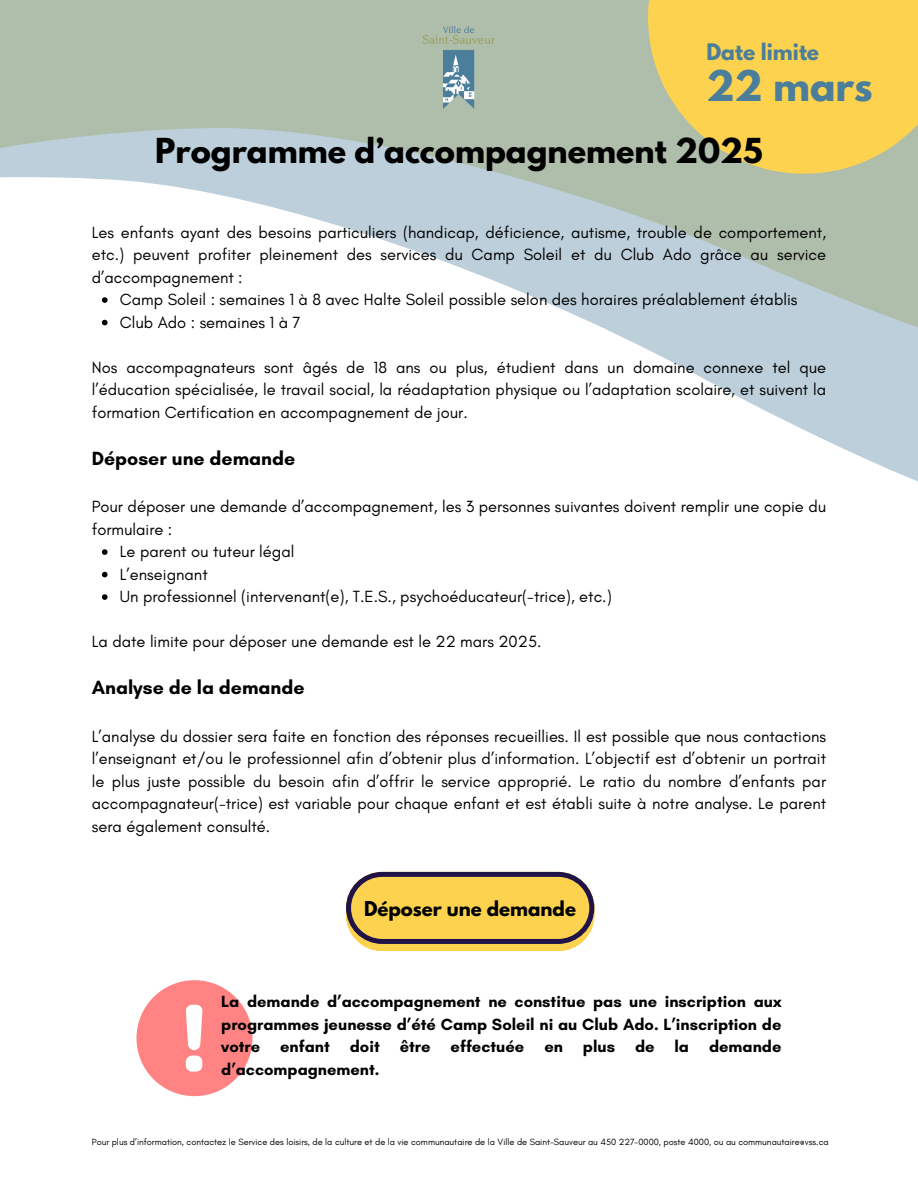
<style>
.page{position:relative;width:918px;height:1188px;background:#fff}
.page>*{position:absolute;margin:0;border:0;box-sizing:border-box;transform-origin:0 0}
.t1{font:700 37.5px "League Spartan";color:#4b7e9b}
.t2{font:700 30.45px "League Spartan";color:#000}
.t3{font:700 20.25px "League Spartan";color:#4b7e9b}
.t4{font:700 19.5px "Glacial Indifference";color:#000}
.t5{font:700 18.15px "League Spartan";color:#000}
.t6{font:16.5px/22.5px "Glacial Indifference";color:#000;text-align:justify}
.t7{font:700 16.5px/22.5px "Glacial Indifference";color:#000;text-align:justify}
.t8{font:9.15px "Glacial Indifference";color:#000}
</style>
<div class="page">
<svg style="left:0;top:0;width:918px;height:482px"></svg>
<img style="left:424px;top:26px;width:70px;height:82px">
<svg style="left:102px;top:297px;width:6px;height:6px"></svg>
<svg style="left:102px;top:320px;width:6px;height:5px"></svg>
<svg style="left:102px;top:549px;width:6px;height:6px"></svg>
<svg style="left:102px;top:572px;width:6px;height:5px"></svg>
<svg style="left:102px;top:594px;width:6px;height:6px"></svg>
<div style="left:137px;top:980px;width:115px;height:116px;background:#ff8383;border-radius:50%"></div>
<svg style="left:186px;top:1056px;width:16px;height:16px"></svg>
<svg style="left:186px;top:1005px;width:17px;height:45px"></svg>
<svg style="left:346px;top:872px;width:248px;height:79px;background:#d0af5a"></svg>
<div style="left:402px;top:880px;width:125px;height:43px;background:#fcd24f"></div>
<div style="left:648px;top:0;width:270px;height:174px;background:#fcd24f"></div>
<h5 class="t3" style="left:706px;top:42px;width:114px">Date limite</h5>
<h3 class="t1" style="left:706px;top:67px;width:168px">22 mars</h3>
<p class="t2" style="left:155px;top:136px;width:609px">Programme d’accompagnement 2025</p>
<p class="t6" style="left:92px;top:221px;width:736px">Les enfants ayant des besoins particuliers (handicap, déficience, autisme, trouble de comportement, etc.) peuvent profiter pleinement des services du Camp Soleil et du Club Ado grâce au service d’accompagnement :</p>
<p class="t6" style="left:120px;top:288px;width:679px">Camp Soleil : semaines 1 à 8 avec Halte Soleil possible selon des horaires préalablement établis</p>
<h3 class="t6" style="left:120px;top:311px;width:182px">Club Ado : semaines 1 à 7</h3>
<h1 class="t6" style="left:92px;top:356px;width:736px">Nos accompagnateurs sont âgés de 18 ans ou plus, étudient dans un domaine connexe tel que l’éducation spécialisée, le travail social, la réadaptation physique ou l’adaptation scolaire, et suivent la formation Certification en accompagnement de jour.</h1>
<p class="t4" style="left:92px;top:446px;width:205px">Déposer une demande</p>
<h2 class="t6" style="left:92px;top:495px;width:736px">Pour déposer une demande d’accompagnement, les 3 personnes suivantes doivent remplir une copie du formulaire :</h2>
<p class="t6" style="left:120px;top:540px;width:176px">Le parent ou tuteur légal</p>
<p class="t6" style="left:120px;top:563px;width:89px">L’enseignant</p>
<p class="t6" style="left:120px;top:585px;width:493px">Un professionnel (intervenant(e), T.E.S., psychoéducateur(-trice), etc.)</p>
<h5 class="t6" style="left:92px;top:630px;width:451px">La date limite pour déposer une demande est le 22 mars 2025.</h5>
<h3 class="t4" style="left:92px;top:676px;width:214px">Analyse de la demande</h3>
<h5 class="t6" style="left:92px;top:725px;width:736px">L’analyse du dossier sera faite en fonction des réponses recueillies. Il est possible que nous contactions l’enseignant et/ou le professionnel afin d’obtenir plus d’information. L’objectif est d’obtenir un portrait le plus juste possible du besoin afin d’offrir le service approprié. Le ratio du nombre d’enfants par accompagnateur(-trice) est variable pour chaque enfant et est établi suite à notre analyse. Le parent sera également consulté.</h5>
<p class="t5" style="left:364px;top:900px;width:213px">Déposer une demande</p>
<p class="t7" style="left:221px;top:990px;width:562px">La demande d’accompagnement ne constitue pas une inscription aux programmes jeunesse d’été Camp Soleil ni au Club Ado. L’inscription de votre enfant doit être effectuée en plus de la demande d’accompagnement.</p>
<h5 class="t8" style="left:92px;top:1136px;width:738px">Pour plus d’information, contactez le Service des loisirs, de la culture et de la vie communautaire de la Ville de Saint-Sauveur au 450 227-0000, poste 4000, ou au communautaire@vss.ca</h5>
</div>
